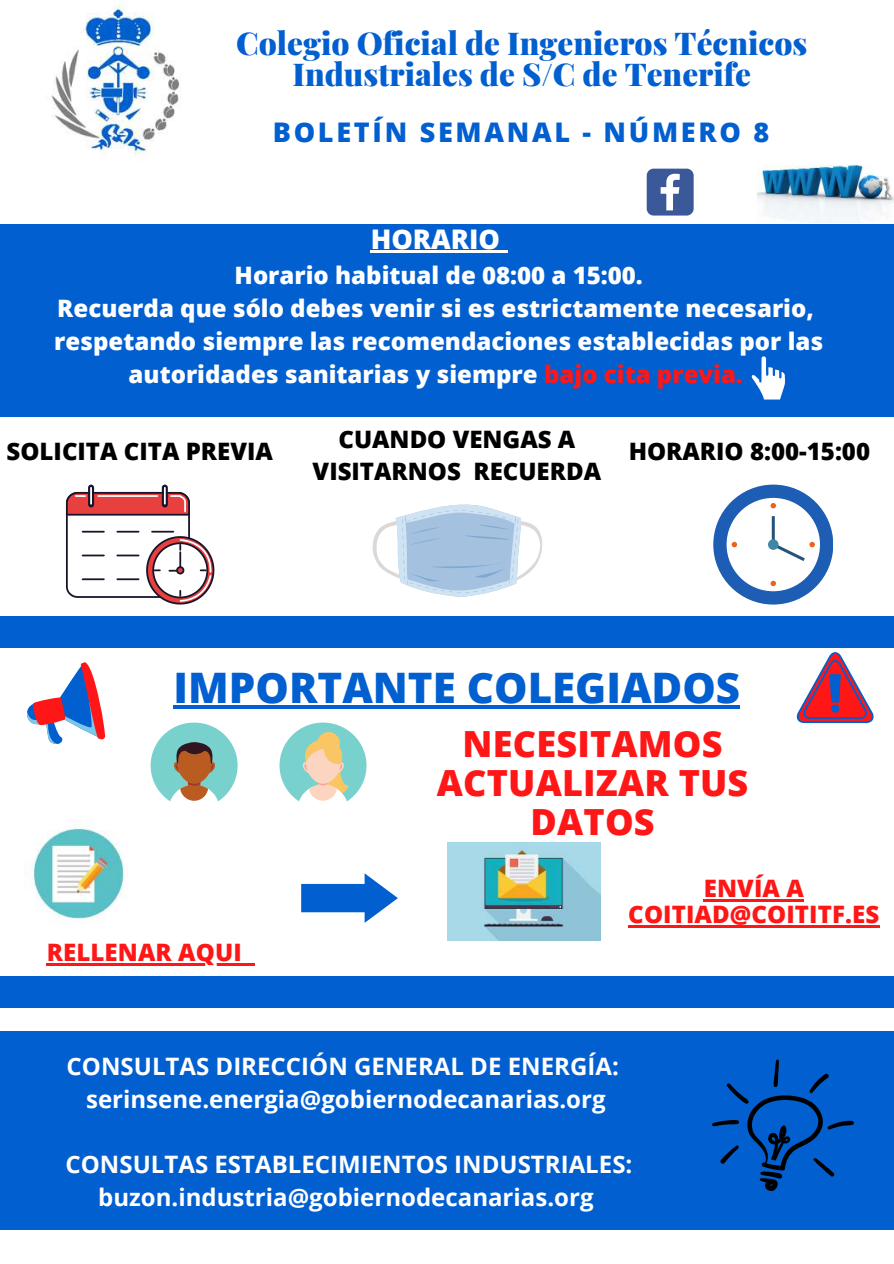
<style>
.page{position:relative;width:894px;height:1264px;background:#fff}
.page>*{position:absolute;margin:0;border:0;box-sizing:border-box;transform-origin:0 0}
.t1{font:800 42px "Open Sans";color:#015fd0}
.t2{font:800 36px/38.7px "Open Sans";letter-spacing:.005em;color:#ff1616;text-align:center}
.t3{font:900 31.5px/30.6px "Playfair Display";color:#015fd0;text-align:center}
.t4{font:800 27px "Open Sans";letter-spacing:.1em;color:#015fd0}
.t5{font:800 27px "Open Sans";color:#fff}
.t6{font:800 24px/33px "Open Sans";color:#fff;text-align:center}
.t7{font:700 24px/32.7px "Open Sans";color:#fff;text-align:center}
.t8{font:800 24px/32.7px "Open Sans";color:#000;text-align:center}
.t9{font:800 24px/25.8px "Open Sans";letter-spacing:.005em;color:#ff1616;text-align:center}
.s1{color:#ff1616}
</style>
<div class="page">
<div style="left:0;top:225px;width:893px;height:192px;background:#015fd0"></div>
<img style="left:33px;top:0;width:168px;height:169px;border-radius:50%">
<svg style="left:646px;top:169px;width:47px;height:46px;background:#6078ab"></svg>
<hr style="left:370px;top:250px;width:130px;height:3px;background:#fff">
<svg style="left:500px;top:250px;width:7px;height:3px"></svg>
<svg style="left:751px;top:356px;width:34px;height:44px"></svg>
<div style="left:66px;top:492px;width:124px;height:106px;border:2px solid #17142b;border-radius:11px"></div>
<svg style="left:88px;top:484px;width:6px;height:23px"></svg>
<svg style="left:162px;top:484px;width:6px;height:23px"></svg>
<svg style="left:83px;top:531px;width:21px;height:1px"></svg>
<hr style="left:83px;top:554px;width:21px;height:2px;background:#17142b">
<hr style="left:83px;top:578px;width:21px;height:2px;background:#17142b">
<svg style="left:117px;top:531px;width:22px;height:1px"></svg>
<hr style="left:117px;top:554px;width:22px;height:2px;background:#17142b">
<hr style="left:117px;top:578px;width:22px;height:2px;background:#17142b">
<svg style="left:145px;top:531px;width:69px;height:73px"></svg>
<svg style="left:66px;top:488px;width:124px;height:28px"></svg>
<svg style="left:713px;top:484px;width:119px;height:120px"></svg>
<div style="left:767px;top:539px;width:11px;height:11px;background:#4087a7;border-radius:50%"></div>
<svg style="left:372px;top:504px;width:170px;height:93px"></svg>
<div style="left:0;top:616px;width:893px;height:32px;background:#015fd0"></div>
<img style="left:757px;top:164px;width:136px;height:59px">
<svg style="left:27px;top:662px;width:79px;height:82px"></svg>
<div style="left:151px;top:722px;width:86px;height:86px;background:#78d1cc;border-radius:50%"></div>
<svg style="left:169px;top:742px;width:50px;height:66px"></svg>
<div style="left:279px;top:722px;width:87px;height:86px;background:#78d1cc;border-radius:50%"></div>
<div style="left:317px;top:732px;width:23px;height:22px;background:#fac565;border-radius:50%"></div>
<svg style="left:297px;top:738px;width:51px;height:70px"></svg>
<img style="left:24px;top:819px;width:101px;height:101px">
<img style="left:447px;top:842px;width:153px;height:98px">
<svg style="left:301px;top:873px;width:97px;height:49px"></svg>
<svg style="left:796px;top:652px;width:77px;height:71px"></svg>
<hr style="left:47px;top:963px;width:195px;height:2px;background:#ff1616">
<svg style="left:242px;top:963px;width:12px;height:2px"></svg>
<div style="left:0;top:975px;width:893px;height:32px;background:#015fd0"></div>
<hr style="left:173px;top:705px;width:567px;height:3px;background:#015fd0">
<hr style="left:703px;top:899px;width:100px;height:2px;background:#ff1616">
<hr style="left:628px;top:925px;width:251px;height:2px;background:#ff1616">
<div style="left:0;top:1031px;width:893px;height:199px;background:#015fd0"></div>
<svg style="left:712px;top:1059px;width:142px;height:132px"></svg>
<h3 class="t3" style="left:236px;top:27px;width:572px">Colegio Oficial de Ingenieros Técnicos<br>Industriales de S/C de Tenerife</h3>
<p class="t4" style="left:273px;top:113px;width:498px">BOLETÍN SEMANAL - NÚMERO 8</p>
<p class="t5" style="left:370px;top:220px;width:131px">HORARIO</p>
<p class="t6" style="left:54px;top:258px;width:770px">Horario habitual de 08:00 a 15:00.<br>Recuerda que sólo debes venir si es estrictamente necesario, respetando siempre las recomendaciones establecidas por las autoridades sanitarias y siempre <span class="s1">bajo cita previa.</span></p>
<p class="t8" style="left:312px;top:422px;width:290px">CUANDO VENGAS A<br>VISITARNOS RECUERDA</p>
<p class="t8" style="left:7px;top:434px;width:268px">SOLICITA CITA PREVIA</p>
<p class="t8" style="left:628px;top:434px;width:243px">HORARIO 8:00-15:00</p>
<h1 class="t1" style="left:173px;top:658px;width:568px">IMPORTANTE COLEGIADOS</h1>
<h2 class="t2" style="left:436px;top:724px;width:313px">NECESITAMOS<br>ACTUALIZAR TUS<br>DATOS</h2>
<p class="t9" style="left:47px;top:938px;width:196px">RELLENAR AQUI</p>
<p class="t9" style="left:628px;top:874px;width:252px">ENVÍA A<br>COITIAD@COITITF.ES</p>
<p class="t7" style="left:67px;top:1049px;width:553px">CONSULTAS DIRECCIÓN GENERAL DE ENERGÍA: serinsene.energia@gobiernodecanarias.org</p>
<p class="t7" style="left:65px;top:1147px;width:568px">CONSULTAS ESTABLECIMIENTOS INDUSTRIALES: buzon.industria@gobiernodecanarias.org</p>
</div>
